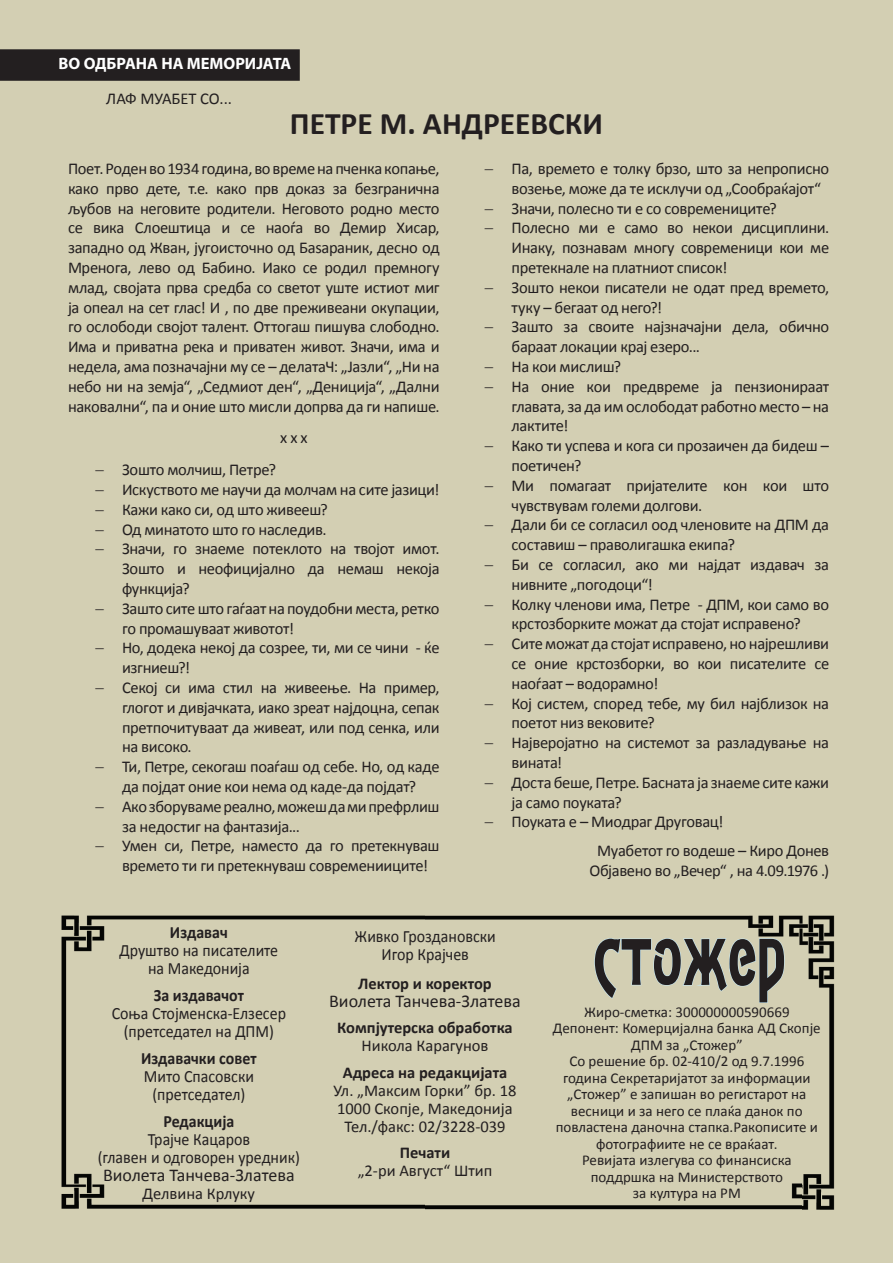
<style>
.page{position:relative;width:893px;height:1263px;background:#d3cfb3}
.page>*{position:absolute;margin:0;border:0;box-sizing:border-box;transform-origin:0 0}
.t1{font:98.4px "Theater";color:#231f20;scale:.72 1}
.t2{font:700 31.5px "Calibri";color:#231f20}
.t3{font:18px "Calibri";color:#231f20}
.t4{font:17.25px/18px "Calibri";color:#231f20;text-align:center;scale:.93 1}
.t5{font:700 17.25px "Calibri";color:#231f20;scale:.93 1}
.t6{font:16.5px/19.8px "Calibri";letter-spacing:-.02em;color:#231f20}
.t7{font:16.5px/18px "Calibri";color:#231f20;text-align:center}
.t8{font:700 16.5px "Calibri";color:#231f20}
.t9{font:700 16.5px "Myriad Pro";color:#fff}
.t10{font:15px/16.5px "Calibri";color:#231f20;text-align:center}
.s1{color:#c6eafa}
</style>
<div class="page">
<div style="left:41px;top:906px;width:384px;height:320px;background:#d3cfb3"></div>
<div style="left:425px;top:897px;width:430px;height:328px;background:#d3cfb3"></div>
<div style="left:0;top:49px;width:300px;height:32px;background:#231f20"></div>
<svg style="left:95px;top:470px;width:13px;height:6px"></svg>
<svg style="left:95px;top:490px;width:13px;height:6px"></svg>
<svg style="left:95px;top:510px;width:13px;height:6px"></svg>
<svg style="left:95px;top:530px;width:13px;height:6px"></svg>
<svg style="left:95px;top:550px;width:13px;height:5px"></svg>
<svg style="left:95px;top:609px;width:13px;height:6px"></svg>
<svg style="left:95px;top:649px;width:13px;height:5px"></svg>
<svg style="left:95px;top:688px;width:13px;height:6px"></svg>
<svg style="left:95px;top:767px;width:13px;height:6px"></svg>
<svg style="left:95px;top:807px;width:13px;height:6px"></svg>
<svg style="left:95px;top:847px;width:13px;height:5px"></svg>
<svg style="left:485px;top:169px;width:12px;height:6px"></svg>
<svg style="left:485px;top:209px;width:12px;height:6px"></svg>
<svg style="left:485px;top:229px;width:12px;height:5px"></svg>
<svg style="left:485px;top:288px;width:12px;height:6px"></svg>
<svg style="left:485px;top:328px;width:12px;height:5px"></svg>
<svg style="left:485px;top:367px;width:12px;height:6px"></svg>
<svg style="left:485px;top:387px;width:12px;height:6px"></svg>
<svg style="left:485px;top:446px;width:12px;height:6px"></svg>
<svg style="left:485px;top:486px;width:12px;height:6px"></svg>
<svg style="left:485px;top:526px;width:12px;height:5px"></svg>
<svg style="left:485px;top:565px;width:12px;height:6px"></svg>
<svg style="left:485px;top:605px;width:12px;height:6px"></svg>
<svg style="left:485px;top:644px;width:12px;height:6px"></svg>
<svg style="left:485px;top:704px;width:12px;height:6px"></svg>
<svg style="left:485px;top:743px;width:12px;height:6px"></svg>
<svg style="left:485px;top:783px;width:12px;height:6px"></svg>
<svg style="left:485px;top:823px;width:12px;height:5px"></svg>
<p class="t9" style="left:59px;top:57px;width:234px">ВО ОДБРАНА НА МЕМОРИЈАТА</p>
<p class="t7" style="left:106px;top:91px;width:127px">ЛАФ МУАБЕТ СО...</p>
<h2 class="t2" style="left:290px;top:110px;width:315px">ПЕТРЕ М. АНДРЕЕВСКИ</h2>
<p class="t6" style="left:68px;top:160px;width:373px;text-align:justify">Поет. Роденво 1934 година, вовременапченкакопање, како прво дете, т.е. како прв доказ за безгранична љубов на неговите родители. Неговото родно место се вика Слоештица и се наоѓа во Демир Хисар, западно од Жван, југоисточно од Баѕараник, десно од Мренога, лево од Бабино. Иако се родил премногу млад, својата прва средба со светот уште истиот миг ја опеал на сет глас! И , по две преживеани окупации, го ослободи својот талент. Оттогаш пишува слободно.<br>Има и приватна река и приватен живот. Значи, има и недела, ама позначајни му се – делатаЧ: „Јазли“, „Ни на небо ни на земја“, „Седмиот ден“, „Дениција“, „Дални наковални“, па и оние што мисли допрва да ги напише.</p>
<p class="t6" style="left:280px;top:429px;width:29px">x x x</p>
<p class="t6" style="left:122px;top:461px;width:319px">Зошто молчиш, Петре?<br>Искуството ме научи да молчам на сите јазици!<br>Кажи како си, од што живееш?<br>Од минатото што го наследив.<br>Значи, го знаеме потеклото на твојот имот.<br>Зошто и неофицијално да немаш некоја функција?<br>Заштоситештогаѓаатнапоудобниместа, ретко го промашуваат животот!<br>Но, додека некој да созрее, ти, ми се чини - ќе изгниеш?!<br>Секој си има стил на живеење. На пример, глогот и дивјачката, иако зреат најдоцна, сепак претпочитуваат да живеат, или под сенка, или на високо.<br>Ти, Петре, секогаш поаѓаш од себе. Но, од каде да појдат оние кои нема од каде-да појдат?<br>Акозборувамереално, можешдамипрефрлиш за недостиг на фантазија...<br>Умен си, Петре, наместо да го претекнуваш времето ти ги претекнуваш современииците!</p>
<p class="t6" style="left:512px;top:160px;width:319px">Па, времето е толку брзо, што за непрописно возење, може да те исклучи од „Сообраќајот“ Значи, полесно ти е со современиците?<br>Полесно ми е само во некои дисциплини.<br>Инаку, познавам многу современици кои ме претекнале на платниот список!<br>Зошто некои писатели не одат пред времето, туку – бегаат од него?!<br>Зашто за своите најзначајни дела, обично бараат локации крај езеро...<br>На кои мислиш?<br>На оние кои предвреме ја пензионираат главата, за да им ослободат работно место – на лактите!<br>Како ти успева и кога си прозаичен да бидеш – поетичен?<br>Ми помагаат пријателите кон кои што чувствувам големи долгови.<br>Дали би се согласил оод членовите на ДПМ да составиш – праволигашка екипа?<br>Би се согласил, ако ми најдат издавач за нивните „погодоци“!<br>Колку членови има, Петре - ДПМ, кои само во крстозборките можат да стојат исправено?<br>Сите можат да стојат исправено, но најрешливи се оние крстозборки, во кои писателите се наоѓаат – водорамно!<br>Кој систем, според тебе, му бил најблизок на поетот низ вековите?<br>Најверојатно на системот за разладување на вината!<br>Доста беше, Петре. Басната ја знаеме сите кажи ја само поуката?<br>Поуката е – Миодраг Друговац!</p>
<p class="t6" style="left:590px;top:842px;width:241px;text-align:center">Муабетот го водеше – Киро Донев<br>Објавено во „Вечер“ , на 4.09.1976 .)</p>
<p class="t5" style="left:170px;top:925px;width:64px">Издавач</p>
<p class="t4" style="left:120px;top:943px;width:172px">Друштво на писателите на Македонија</p>
<p class="t5" style="left:154px;top:988px;width:99px">За издавачот</p>
<p class="t4" style="left:112px;top:1006px;width:189px">Соња Стојменска-Елзесер (претседател на ДПМ)</p>
<p class="t5" style="left:141px;top:1051px;width:126px">Издавачки совет</p>
<p class="t4" style="left:144px;top:1068px;width:120px">Мито Спасовски (претседател)</p>
<p class="t5" style="left:163px;top:1114px;width:78px">Редакција</p>
<p class="t4" style="left:98px;top:1131px;width:219px">Трајче Кацаров<br>(главен и одговорен уредник)</p>
<p class="t3" style="left:103px;top:1167px;width:193px">Виолета Танчева-Златева</p>
<p class="t7" style="left:143px;top:1186px;width:114px">Делвина Крлуку</p>
<p class="t4" style="left:355px;top:929px;width:153px">Живко Гроздановски<br>Игор Крајчев</p>
<p class="t8" style="left:358px;top:976px;width:135px">Лектор и коректор</p>
<p class="t3" style="left:329px;top:993px;width:193px">Виолета Танчева-Златева</p>
<p class="t8" style="left:337px;top:1021px;width:177px">Компјутерска обработка</p>
<p class="t7" style="left:361px;top:1038px;width:129px">Никола Карагунов</p>
<p class="t8" style="left:343px;top:1065px;width:166px">Адреса на редакцијата</p>
<p class="t7" style="left:334px;top:1083px;width:184px">Ул. „Максим Горки” бр. 18<br>1000 Скопје, Македонија<br>Тел./факс: 02/3228-039</p>
<p class="t8" style="left:400px;top:1146px;width:52px">Печати</p>
<p class="t7" style="left:358px;top:1163px;width:136px">„2-ри Август“ Штип</p>
<h1 class="t1" style="left:594px;top:891px;width:269px"><span class="s1">с</span>тожер</h1>
<p class="t10" style="left:553px;top:1005px;width:269px">Жиро-сметка: 300000000590669<br>Депонент: Комерцијална банка АД Скопје<br>ДПМ за „Стожер”<br>Со решение бр. 02-410/2 од 9.7.1996 година Секретаријатот за информации „Стожер” е запишан во регистарот на весници и за него се плаќа данок по повластена даночна стапка.Ракописите и фотографиите не се враќаат.<br>Ревијата излегува со финансиска поддршка на Министерството<br>за култура на РМ</p>
</div>
